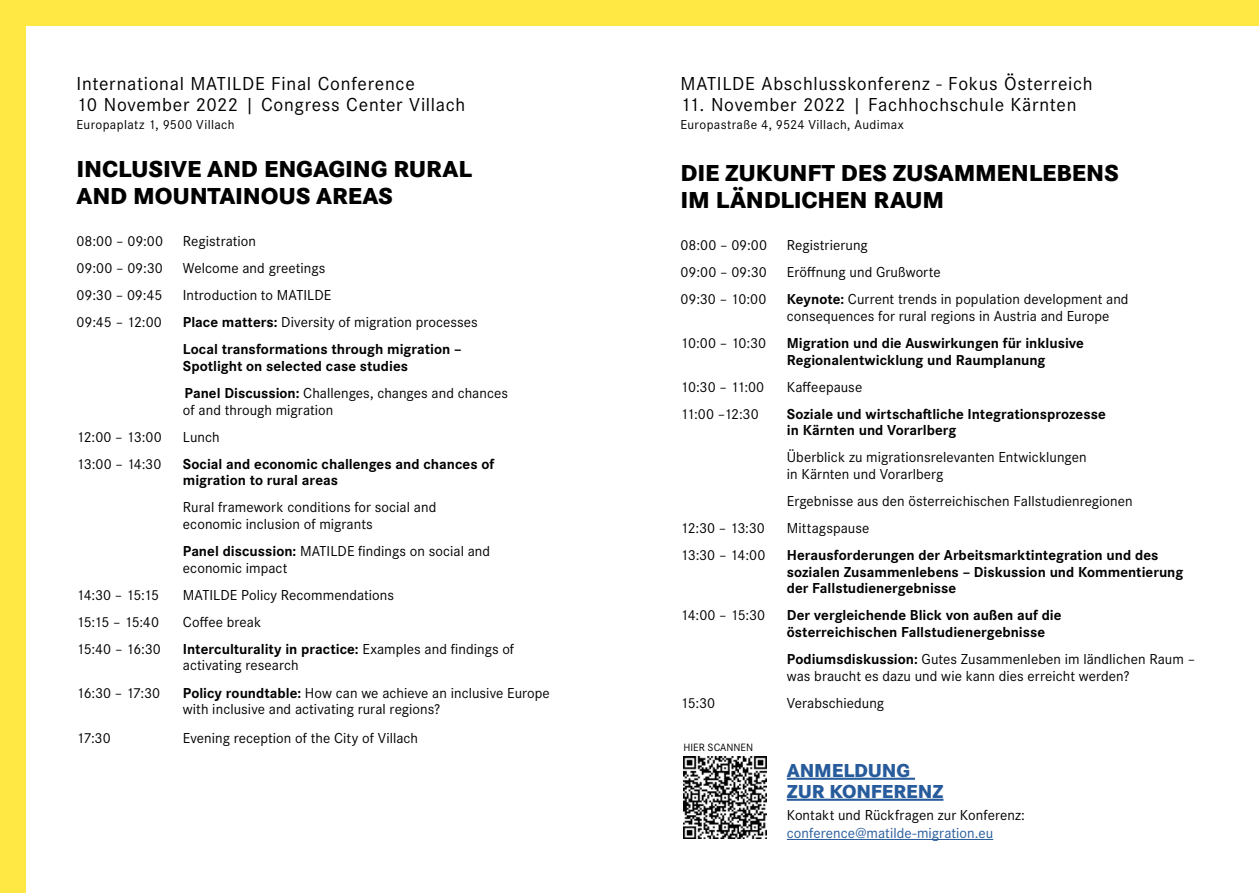
<style>
.page{position:relative;width:1259px;height:893px;background:#fff}
.page>*{position:absolute;margin:0;border:0;box-sizing:border-box;transform-origin:0 0}
.t1{font:800 24px/27px "Corporate S Pro";letter-spacing:-.01em;color:#000}
.t2{font:19.5px/21px "Corporate S Pro";letter-spacing:.035em;color:#000}
.t3{font:800 19.5px/21px "Corporate S Pro";letter-spacing:-.005em;color:#275b9b}
.t4{font:15px/16.5px "Corporate S Pro";letter-spacing:.005em;color:#000}
.t5{font:700 15px/16.5px "Corporate S Pro";color:#000}
.t6{font:13.5px "Corporate S Pro";letter-spacing:.03em;color:#000}
.t7{font:10.95px "Corporate S Pro";color:#000}
.s1{font-weight:700}
.s2{color:#275b9b}
</style>
<div class="page">
<div style="left:0;top:0;width:1259px;height:26px;background:#ffe843"></div>
<div style="left:0;top:0;width:26px;height:893px;background:#ffe843"></div>
<img style="left:684px;top:756px;width:82px;height:83px">
<hr style="left:787px;top:778px;width:128px;height:2px;background:#275b9b">
<hr style="left:787px;top:799px;width:156px;height:2px;background:#275b9b">
<hr style="left:787px;top:839px;width:206px;height:1px;background:#275b9b">
<p class="t2" style="left:77px;top:71px;width:390px">International MATILDE Final Conference<br>10 November 2022 | Congress Center Villach</p>
<p class="t6" style="left:77px;top:114px;width:160px">Europaplatz 1, 9500 Villach</p>
<p class="t1" style="left:77px;top:153px;width:397px">INCLUSIVE AND ENGAGING RURAL<br>AND MOUNTAINOUS AREAS</p>
<p class="t4" style="left:77px;top:232px;width:88px">08:00 – 09:00</p>
<p class="t4" style="left:183px;top:232px;width:75px">Registration</p>
<p class="t4" style="left:77px;top:259px;width:88px">09:00 – 09:30</p>
<p class="t4" style="left:183px;top:259px;width:144px">Welcome and greetings</p>
<p class="t4" style="left:77px;top:286px;width:87px">09:30 – 09:45</p>
<p class="t4" style="left:183px;top:286px;width:150px">Introduction to MATILDE</p>
<p class="t4" style="left:77px;top:313px;width:87px">09:45 – 12:00</p>
<p class="t4" style="left:183px;top:313px;width:296px"><span class="s1">Place matters:</span> Diversity of migration processes</p>
<p class="t5" style="left:183px;top:340px;width:280px">Local transformations through migration –<br>Spotlight on selected case studies</p>
<p class="t4" style="left:183px;top:384px;width:327px"><span class="s1">Panel Discussion:</span> Challenges, changes and chances of and through migration</p>
<p class="t4" style="left:77px;top:427px;width:87px">12:00 – 13:00</p>
<p class="t4" style="left:183px;top:427px;width:38px">Lunch</p>
<p class="t4" style="left:77px;top:454px;width:86px">13:00 – 14:30</p>
<p class="t5" style="left:183px;top:454px;width:313px">Social and economic challenges and chances of migration to rural areas</p>
<p class="t4" style="left:183px;top:498px;width:255px">Rural framework conditions for social and economic inclusion of migrants</p>
<p class="t4" style="left:183px;top:542px;width:309px"><span class="s1">Panel discussion:</span> MATILDE findings on social and economic impact</p>
<p class="t4" style="left:77px;top:585px;width:84px">14:30 – 15:15</p>
<p class="t4" style="left:183px;top:585px;width:213px">MATILDE Policy Recommendations</p>
<p class="t4" style="left:77px;top:612px;width:84px">15:15 – 15:40</p>
<p class="t4" style="left:183px;top:612px;width:80px">Coffee break</p>
<p class="t4" style="left:77px;top:640px;width:86px">15:40 – 16:30</p>
<p class="t4" style="left:183px;top:640px;width:333px"><span class="s1">Interculturality in practice:</span> Examples and findings of activating research</p>
<p class="t4" style="left:77px;top:683px;width:85px">16:30 – 17:30</p>
<p class="t4" style="left:183px;top:683px;width:368px"><span class="s1">Policy roundtable:</span> How can we achieve an inclusive Europe with inclusive and activating rural regions?</p>
<p class="t4" style="left:77px;top:728px;width:36px">17:30</p>
<p class="t4" style="left:183px;top:728px;width:237px">Evening reception of the City of Villach</p>
<p class="t2" style="left:680px;top:71px;width:414px">MATILDE Abschlusskonferenz - Fokus Österreich</p>
<p class="t2" style="left:680px;top:92px;width:397px">11. November 2022 | Fachhochschule Kärnten</p>
<p class="t6" style="left:680px;top:114px;width:225px">Europastraße 4, 9524 Villach, Audimax</p>
<p class="t1" style="left:680px;top:158px;width:440px">DIE ZUKUNFT DES ZUSAMMENLEBENS<br>IM LÄNDLICHEN RAUM</p>
<p class="t4" style="left:680px;top:236px;width:88px">08:00 – 09:00</p>
<p class="t4" style="left:787px;top:236px;width:82px">Registrierung</p>
<p class="t4" style="left:680px;top:263px;width:88px">09:00 – 09:30</p>
<p class="t4" style="left:787px;top:263px;width:155px">Eröffnung und Grußworte</p>
<p class="t4" style="left:680px;top:290px;width:87px">09:30 – 10:00</p>
<p class="t4" style="left:787px;top:290px;width:343px"><span class="s1">Keynote:</span> Current trends in population development and consequences for rural regions in Austria and Europe</p>
<p class="t4" style="left:680px;top:334px;width:87px">10:00 – 10:30</p>
<p class="t5" style="left:787px;top:334px;width:299px">Migration und die Auswirkungen für inklusive<br>Regionalentwicklung und Raumplanung</p>
<p class="t4" style="left:680px;top:377px;width:85px">10:30 – 11:00</p>
<p class="t4" style="left:787px;top:377px;width:77px">Kaffeepause</p>
<p class="t4" style="left:680px;top:404px;width:80px">11:00 –12:30</p>
<p class="t5" style="left:787px;top:404px;width:320px">Soziale und wirtschaftliche Integrationsprozesse in Kärnten und Vorarlberg</p>
<p class="t4" style="left:787px;top:448px;width:301px">Überblick zu migrationsrelevanten Entwicklungen in Kärnten und Vorarlberg</p>
<p class="t4" style="left:787px;top:492px;width:347px">Ergebnisse aus den österreichischen Fallstudienregionen</p>
<p class="t4" style="left:680px;top:519px;width:86px">12:30 – 13:30</p>
<p class="t4" style="left:787px;top:519px;width:84px">Mittagspause</p>
<p class="t4" style="left:680px;top:546px;width:86px">13:30 – 14:00</p>
<p class="t5" style="left:787px;top:546px;width:398px">Herausforderungen der Arbeitsmarktintegration und des sozialen Zusammenlebens – Diskussion und Kommentierung der Fallstudienergebnisse</p>
<p class="t4" style="left:680px;top:606px;width:86px">14:00 – 15:30</p>
<p class="t5" style="left:787px;top:606px;width:276px">Der vergleichende Blick von außen auf die österreichischen Fallstudienergebnisse</p>
<p class="t4" style="left:787px;top:650px;width:410px"><span class="s1">Podiumsdiskussion:</span> Gutes Zusammenleben im ländlichen Raum – was braucht es dazu und wie kann dies erreicht werden?</p>
<p class="t4" style="left:680px;top:693px;width:36px">15:30</p>
<p class="t4" style="left:787px;top:693px;width:99px">Verabschiedung</p>
<p class="t7" style="left:683px;top:739px;width:71px">HIER SCANNEN</p>
<p class="t3" style="left:787px;top:758px;width:158px">ANMELDUNG<br>ZUR KONFERENZ</p>
<p class="t4" style="left:787px;top:805px;width:240px;line-height:18px">Kontakt und Rückfragen zur Konferenz: <span class="s2">conference@matilde-migration.eu</span></p>
</div>
